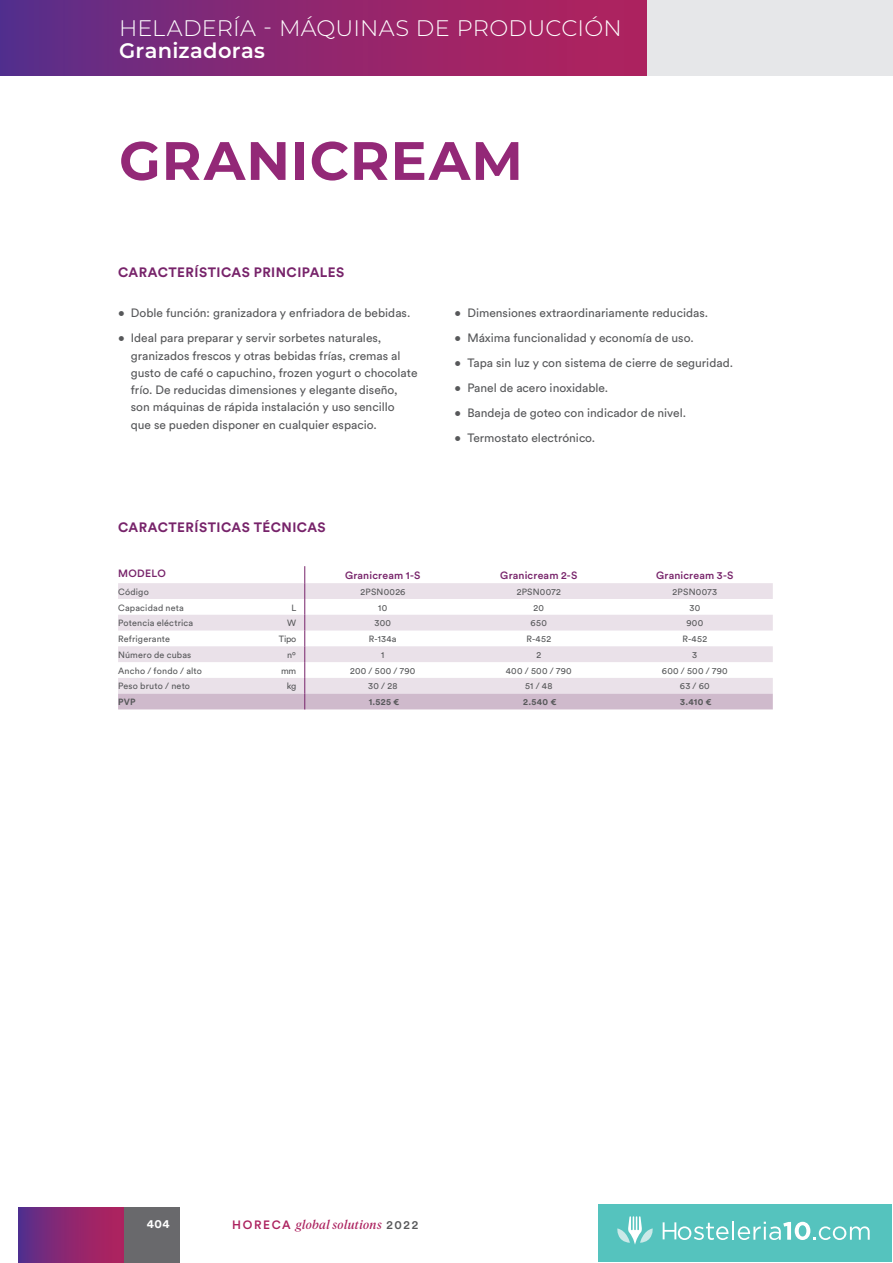
<style>
.page{position:relative;width:893px;height:1263px;background:#fff}
.page>*{position:absolute;margin:0;border:0;box-sizing:border-box;transform-origin:0 0}
.t1{font:700 54px "Montserrat";letter-spacing:.02em;color:#932877}
.t2{font:300 22.5px "Montserrat";letter-spacing:.01em;color:#fff}
.t3{font:600 21px "Montserrat";letter-spacing:.015em;color:#fff}
.t4{font:700 13.5px "Circular Std";letter-spacing:.03em;color:#77236a}
.t5{font:12px/17.2px "Circular Std";color:#57585a}
.t6{font:italic 12px "Tiempos Headline";letter-spacing:.03em;color:#ac225f}
.t7{font:700 12px "Circular Std";color:#fff}
.t8{font:500 10.5px "Circular Std";letter-spacing:.015em;color:#77236a}
.t9{font:9px "Circular Std";letter-spacing:.02em;color:#57585a}
.t10{font:700 9px "Circular Std";letter-spacing:.03em;color:#57585a}
.s1{font-family:"Circular Std";font-weight:500;font-style:normal}
.s2{font-family:"Circular Std";font-weight:500;font-style:normal;color:#57585a}
</style>
<div class="page">
<div style="left:564px;top:0;width:329px;height:76px;background:#e6e7e9"></div>
<div style="left:0;top:0;width:647px;height:76px;background:linear-gradient(to right,#5e2d88,#b82159)"></div>
<div style="left:124px;top:1208px;width:55px;height:55px;background:#69696c"></div>
<div style="left:18px;top:1208px;width:106px;height:55px;background:linear-gradient(to right,#5b2e8a,#b7215a)"></div>
<svg style="left:118px;top:566px;width:655px;height:143px"></svg>
<div style="left:598px;top:1205px;width:294px;height:57px;background:#55c3be"></div>
<svg style="left:663px;top:1221px;width:207px;height:19px"></svg>
<svg style="left:617px;top:1216px;width:36px;height:29px"></svg>
<h2 class="t2" style="left:119px;top:12px;width:504px">HELADERÍA - MÁQUINAS DE PRODUCCIÓN</h2>
<h3 class="t3" style="left:119px;top:36px;width:148px">Granizadoras</h3>
<h1 class="t1" style="left:119px;top:122px;width:405px">GRANICREAM</h1>
<p class="t4" style="left:118px;top:264px;width:228px">CARACTERÍSTICAS PRINCIPALES</p>
<p class="t5" style="left:118px;top:304px;width:294px">• Doble función: granizadora y enfriadora de bebidas.</p>
<p class="t5" style="left:131px;top:329px;width:288px;text-indent:-13px">• Ideal para preparar y servir sorbetes naturales, granizados frescos y otras bebidas frías, cremas al gusto de café o capuchino, frozen yogurt o chocolate frío. De reducidas dimensiones y elegante diseño, son máquinas de rápida instalación y uso sencillo que se pueden disponer en cualquier espacio.</p>
<p class="t4" style="left:118px;top:519px;width:209px">CARACTERÍSTICAS TÉCNICAS</p>
<p class="t5" style="left:455px;top:304px;width:255px">• Dimensiones extraordinariamente reducidas.</p>
<p class="t5" style="left:455px;top:329px;width:241px">• Máxima funcionalidad y economía de uso.</p>
<p class="t5" style="left:455px;top:354px;width:280px">• Tapa sin luz y con sistema de cierre de seguridad.</p>
<p class="t5" style="left:455px;top:379px;width:155px">• Panel de acero inoxidable.</p>
<p class="t5" style="left:455px;top:404px;width:233px">• Bandeja de goteo con indicador de nivel.</p>
<p class="t5" style="left:455px;top:429px;width:142px">• Termostato electrónico.</p>
<p class="t8" style="left:118px;top:566px;width:49px">MODELO</p>
<p class="t8" style="left:345px;top:569px;width:77px">Granicream 1-S</p>
<p class="t8" style="left:500px;top:569px;width:78px">Granicream 2-S</p>
<p class="t8" style="left:656px;top:569px;width:79px">Granicream 3-S</p>
<p class="t9" style="left:118px;top:586px;width:32px">Código</p>
<p class="t9" style="left:360px;top:586px;width:47px">2PSN0026</p>
<p class="t9" style="left:517px;top:586px;width:46px">2PSN0072</p>
<p class="t9" style="left:673px;top:586px;width:46px">2PSN0073</p>
<p class="t9" style="left:118px;top:602px;width:67px">Capacidad neta</p>
<p class="t9" style="left:291px;top:602px;width:6px">L</p>
<p class="t9" style="left:378px;top:602px;width:10px">10</p>
<p class="t9" style="left:533px;top:602px;width:12px">20</p>
<p class="t9" style="left:689px;top:602px;width:12px">30</p>
<p class="t9" style="left:118px;top:618px;width:77px">Potencia eléctrica</p>
<p class="t9" style="left:287px;top:618px;width:11px">W</p>
<p class="t9" style="left:374px;top:618px;width:18px">300</p>
<p class="t9" style="left:531px;top:618px;width:18px">650</p>
<p class="t9" style="left:686px;top:618px;width:18px">900</p>
<p class="t9" style="left:118px;top:633px;width:54px">Refrigerante</p>
<p class="t9" style="left:279px;top:633px;width:19px">Tipo</p>
<p class="t9" style="left:369px;top:633px;width:29px">R-134a</p>
<p class="t9" style="left:526px;top:633px;width:26px">R-452</p>
<p class="t9" style="left:682px;top:633px;width:26px">R-452</p>
<p class="t9" style="left:118px;top:649px;width:75px">Número de cubas</p>
<p class="t9" style="left:287px;top:649px;width:10px">nº</p>
<p class="t9" style="left:381px;top:649px;width:5px">1</p>
<p class="t9" style="left:536px;top:649px;width:6px">2</p>
<p class="t9" style="left:692px;top:649px;width:6px">3</p>
<p class="t9" style="left:118px;top:665px;width:85px">Ancho / fondo / alto</p>
<p class="t9" style="left:281px;top:665px;width:17px">mm</p>
<p class="t9" style="left:350px;top:665px;width:67px">200 / 500 / 790</p>
<p class="t9" style="left:506px;top:665px;width:67px">400 / 500 / 790</p>
<p class="t9" style="left:662px;top:665px;width:67px">600 / 500 / 790</p>
<p class="t9" style="left:118px;top:681px;width:73px">Peso bruto / neto</p>
<p class="t9" style="left:287px;top:681px;width:11px">kg</p>
<p class="t9" style="left:368px;top:681px;width:31px">30 / 28</p>
<p class="t9" style="left:525px;top:681px;width:29px">51 / 48</p>
<p class="t9" style="left:680px;top:681px;width:31px">63 / 60</p>
<p class="t10" style="left:118px;top:696px;width:19px">PVP</p>
<p class="t10" style="left:369px;top:696px;width:32px">1.525 €</p>
<p class="t10" style="left:523px;top:696px;width:35px">2.540 €</p>
<p class="t10" style="left:680px;top:696px;width:33px">3.410 €</p>
<p class="t7" style="left:147px;top:1216px;width:24px">404</p>
<p class="t6" style="left:232px;top:1216px;width:187px"><span class="s1">HORECA</span> global solutions <span class="s2">2022</span></p>
</div>
